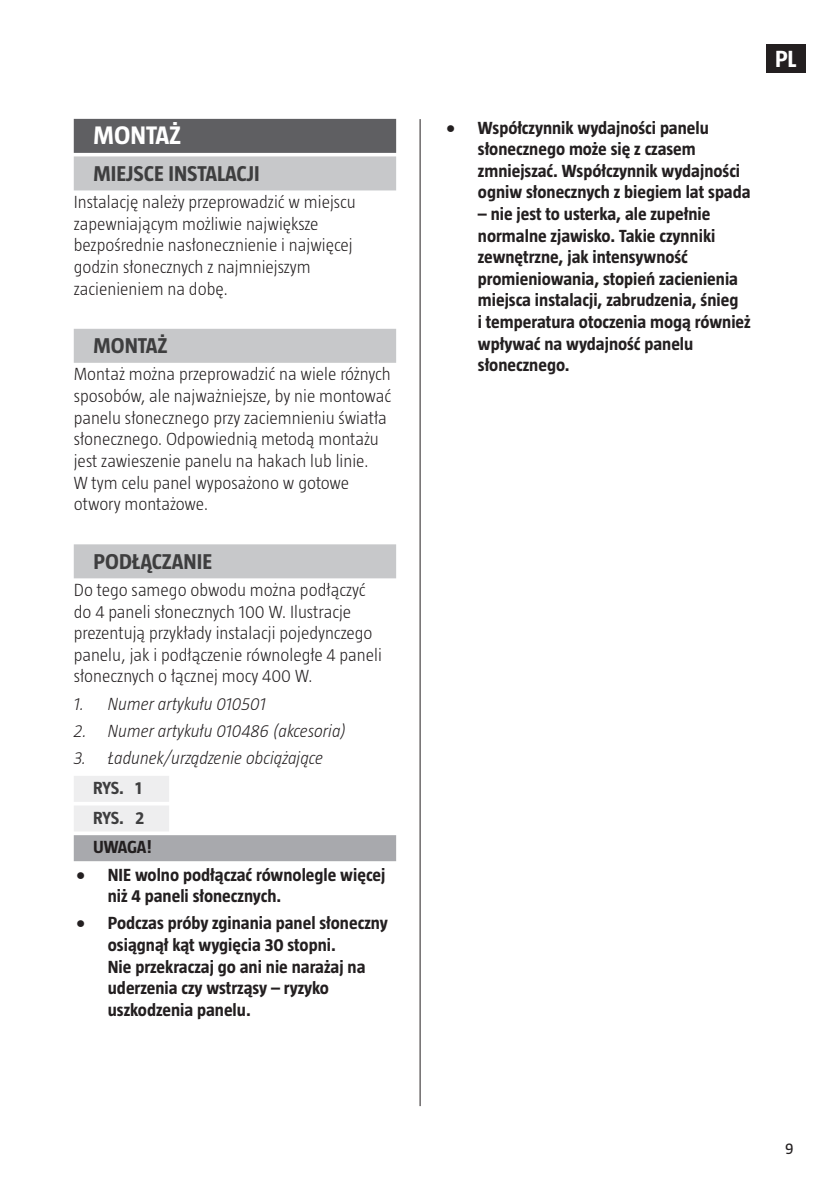
<style>
.page{position:relative;width:840px;height:1191px;background:#fff}
.page>*{position:absolute;margin:0;border:0;box-sizing:border-box;transform-origin:0 0}
.t1{font:700 26px "Taz";color:#fff}
.t2{font:700 24px "Taz";color:#fff}
.t3{font:700 22px "Taz";color:#3e3e3f}
.t4{font:300 18px/21.6px "Taz";color:#231f20}
.t5{font:700 18px/21.6px "Taz";color:#231f20}
.t6{font:italic 300 18px "Taz";color:#231f20}
.t7{font:700 18px/29.6px "Taz";letter-spacing:-.02em;color:#3e3e3f}
.t8{font:16px "Taz";color:#231f20}
</style>
<div class="page">
<div style="left:765px;top:44px;width:39px;height:29px;background:#231f20"></div>
<hr style="left:419px;top:119px;width:1px;height:987px;background:#231f20">
<div style="left:74px;top:119px;width:322px;height:34px;background:#5f5f62"></div>
<div style="left:74px;top:156px;width:322px;height:34px;background:#c7c8ca"></div>
<div style="left:74px;top:329px;width:322px;height:34px;background:#c7c8ca"></div>
<div style="left:74px;top:544px;width:322px;height:34px;background:#c7c8ca"></div>
<div style="left:74px;top:776px;width:95px;height:26px;background:#eeeeef"></div>
<div style="left:74px;top:805px;width:95px;height:26px;background:#eeeeef"></div>
<div style="left:74px;top:835px;width:322px;height:26px;background:#a8a9ad"></div>
<h1 class="t1" style="left:94px;top:120px;width:89px">MONTAŻ</h1>
<p class="t3" style="left:94px;top:161px;width:168px">MIEJSCE INSTALACJI</p>
<p class="t4" style="left:74px;top:191px;width:283px">Instalację należy przeprowadzić w miejscu zapewniającym możliwie największe bezpośrednie nasłonecznienie i najwięcej godzin słonecznych z najmniejszym zacienieniem na dobę.</p>
<p class="t3" style="left:94px;top:333px;width:75px">MONTAŻ</p>
<p class="t4" style="left:74px;top:363px;width:319px">Montaż można przeprowadzić na wiele różnych sposobów, ale najważniejsze, by nie montować panelu słonecznego przy zaciemnieniu światła słonecznego. Odpowiednią metodą montażu jest zawieszenie panelu na hakach lub linie.<br>W tym celu panel wyposażono w gotowe otwory montażowe.</p>
<p class="t3" style="left:94px;top:549px;width:120px">PODŁĄCZANIE</p>
<p class="t4" style="left:74px;top:579px;width:309px">Do tego samego obwodu można podłączyć do 4 paneli słonecznych 100 W. Ilustracje prezentują przykłady instalacji pojedynczego panelu, jak i podłączenie równoległe 4 paneli słonecznych o łącznej mocy 400 W.</p>
<p class="t6" style="left:74px;top:693px;width:193px">1. Numer artykułu 010501</p>
<p class="t6" style="left:74px;top:721px;width:274px">2. Numer artykułu 010486 (akcesoria)</p>
<p class="t6" style="left:74px;top:748px;width:251px">3. Ładunek/urządzenie obciążające</p>
<p class="t7" style="left:93px;top:773px;width:53px">RYS. 1<br>RYS. 2</p>
<p class="t5" style="left:93px;top:836px;width:60px">UWAGA!</p>
<p class="t5" style="left:108px;top:863px;width:279px;text-indent:-32px">• NIE wolno podłączać równolegle więcej niż 4 paneli słonecznych.</p>
<p class="t5" style="left:108px;top:912px;width:281px;text-indent:-32px">• Podczas próby zginania panel słoneczny osiągnął kąt wygięcia 30 stopni.<br>Nie przekraczaj go ani nie narażaj na uderzenia czy wstrząsy – ryzyko uszkodzenia panelu.</p>
<p class="t5" style="left:477px;top:116px;width:274px;text-indent:-32px">• Współczynnik wydajności panelu słonecznego może się z czasem zmniejszać. Współczynnik wydajności ogniw słonecznych z biegiem lat spada</p>
<p class="t5" style="left:477px;top:203px;width:274px">– nie jest to usterka, ale zupełnie normalne zjawisko. Takie czynniki zewnętrzne, jak intensywność promieniowania, stopień zacienienia miejsca instalacji, zabrudzenia, śnieg<br>i temperatura otoczenia mogą również wpływać na wydajność panelu słonecznego.</p>
<h2 class="t2" style="left:774px;top:45px;width:23px">PL</h2>
<p class="t8" style="left:784px;top:1139px;width:10px">9</p>
</div>
